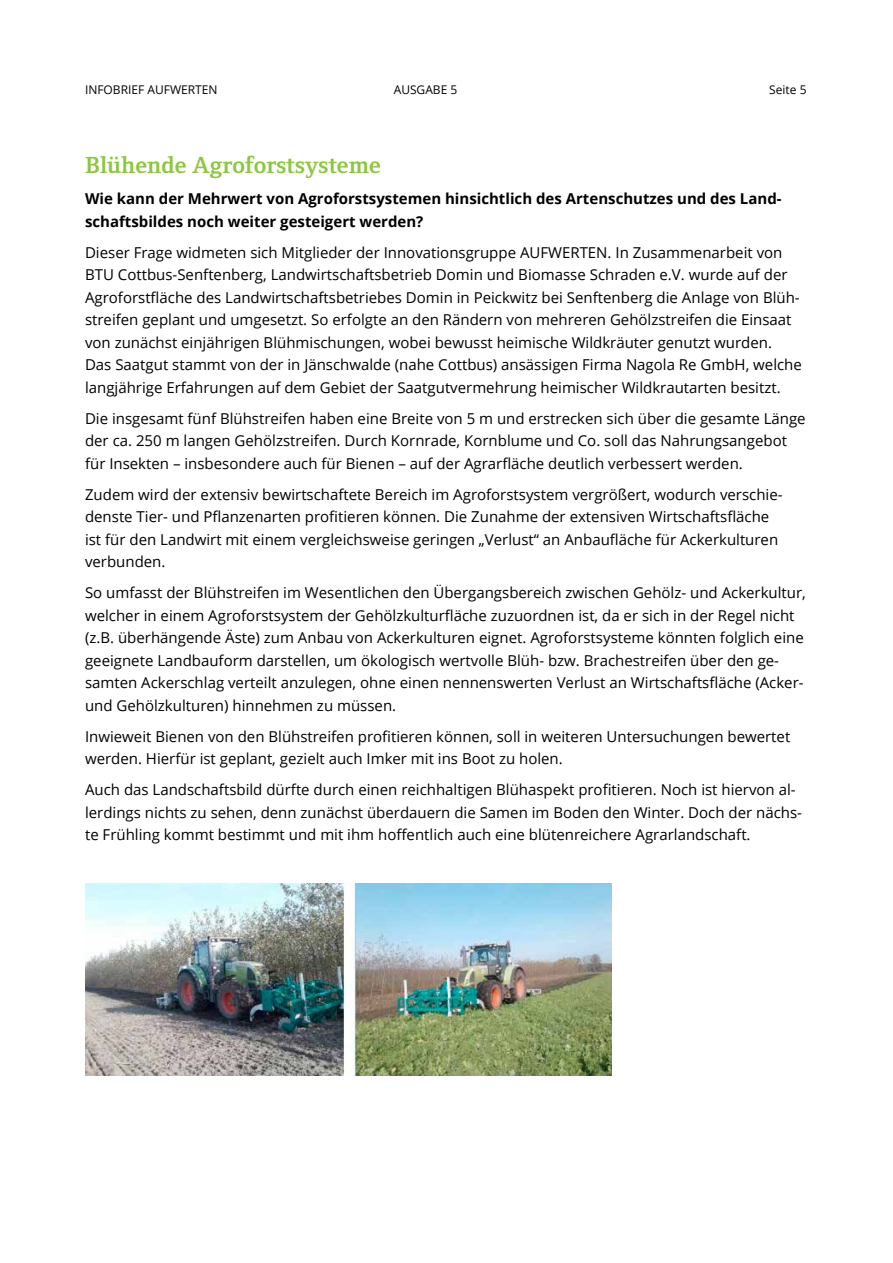
<style>
.page{position:relative;width:893px;height:1263px;background:#fff}
.page>*{position:absolute;margin:0;border:0;box-sizing:border-box;transform-origin:0 0}
.t1{font:700 24px "Foundry Form Serif";color:#8dc640}
.t2{font:15px/22.5px "Open Sans";color:#000}
.t3{font:700 15px/22.5px "Open Sans";color:#000}
.t4{font:12px "Open Sans";color:#000}
</style>
<div class="page">
<img style="left:85px;top:883px;width:527px;height:192px">
<p class="t4" style="left:85px;top:82px;width:134px">INFOBRIEF AUFWERTEN</p>
<p class="t4" style="left:394px;top:82px;width:65px">AUSGABE 5</p>
<p class="t4" style="left:769px;top:82px;width:39px">Seite 5</p>
<h1 class="t1" style="left:85px;top:151px;width:297px">Blühende Agroforstsysteme</h1>
<p class="t3" style="left:85px;top:187px;width:698px">Wie kann der Mehrwert von Agroforstsystemen hinsichtlich des Artenschutzes und des Land&shy;schaftsbildes noch weiter gesteigert werden?</p>
<p class="t2" style="left:85px;top:241px;width:718px">Dieser Frage widmeten sich Mitglieder der Innovationsgruppe AUFWERTEN. In Zusammenarbeit von BTU Cottbus-Senftenberg, Landwirtschaftsbetrieb Domin und Biomasse Schraden e.V. wurde auf der Agroforstfläche des Landwirtschaftsbetriebes Domin in Peickwitz bei Senftenberg die Anlage von Blüh&shy;streifen geplant und umgesetzt. So erfolgte an den Rändern von mehreren Gehölzstreifen die Einsaat von zunächst einjährigen Blühmischungen, wobei bewusst heimische Wildkräuter genutzt wurden.<br>Das Saatgut stammt von der in Jänschwalde (nahe Cottbus) ansässigen Firma Nagola Re GmbH, welche langjährige Erfahrungen auf dem Gebiet der Saatgutvermehrung heimischer Wildkrautarten besitzt.</p>
<p class="t2" style="left:85px;top:407px;width:722px">Die insgesamt fünf Blühstreifen haben eine Breite von 5 m und erstrecken sich über die gesamte Länge der ca. 250 m langen Gehölzstreifen. Durch Kornrade, Kornblume und Co. soll das Nahrungsangebot für Insekten – insbesondere auch für Bienen – auf der Agrarfläche deutlich verbessert werden.</p>
<p class="t2" style="left:85px;top:483px;width:699px">Zudem wird der extensiv bewirtschaftete Bereich im Agroforstsystem vergrößert, wodurch verschie&shy;denste Tier- und Pflanzenarten profitieren können. Die Zunahme der extensiven Wirtschaftsfläche ist für den Landwirt mit einem vergleichsweise geringen „Verlust“ an Anbaufläche für Ackerkulturen verbunden.</p>
<p class="t2" style="left:85px;top:581px;width:722px">So umfasst der Blühstreifen im Wesentlichen den Übergangsbereich zwischen Gehölz- und Ackerkultur, welcher in einem Agroforstsystem der Gehölzkulturfläche zuzuordnen ist, da er sich in der Regel nicht (z.B. überhängende Äste) zum Anbau von Ackerkulturen eignet. Agroforstsysteme könnten folglich eine geeignete Landbauform darstellen, um ökologisch wertvolle Blüh- bzw. Brachestreifen über den ge&shy;samten Ackerschlag verteilt anzulegen, ohne einen nennenswerten Verlust an Wirtschaftsfläche (Acker&shy;und Gehölzkulturen) hinnehmen zu müssen.</p>
<p class="t2" style="left:85px;top:725px;width:707px">Inwieweit Bienen von den Blühstreifen profitieren können, soll in weiteren Untersuchungen bewertet werden. Hierfür ist geplant, gezielt auch Imker mit ins Boot zu holen.</p>
<p class="t2" style="left:85px;top:778px;width:718px">Auch das Landschaftsbild dürfte durch einen reichhaltigen Blühaspekt profitieren. Noch ist hiervon al&shy;lerdings nichts zu sehen, denn zunächst überdauern die Samen im Boden den Winter. Doch der nächs&shy;te Frühling kommt bestimmt und mit ihm hoffentlich auch eine blütenreichere Agrarlandschaft.</p>
</div>
